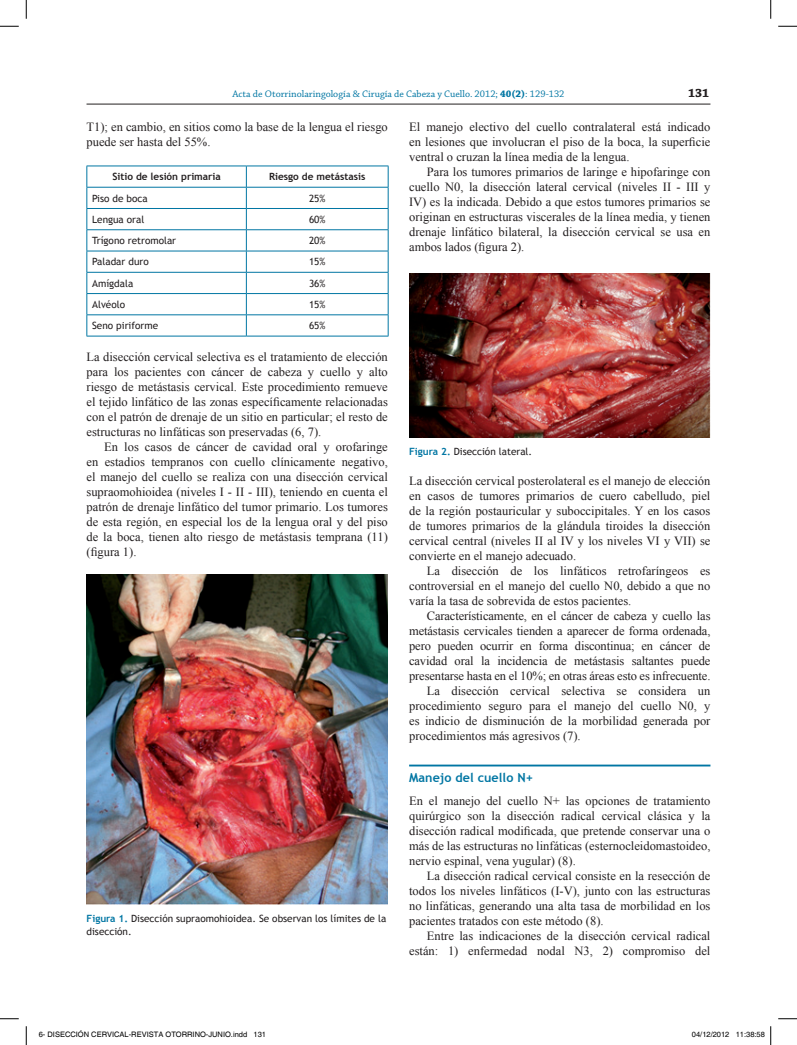
<style>
.page{position:relative;width:797px;height:1045px;background:#fff}
.page>*{position:absolute;margin:0;border:0;box-sizing:border-box;transform-origin:0 0}
.t1{font:12.5px/15px "Times New Roman";color:#231f20;text-align:justify}
.t2{font:700 12.5px "Trebuchet MS";letter-spacing:.005em;color:#0076a3}
.t3{font:700 12.5px "Chaparral Pro";color:#231f20}
.t4{font:10px/12.5px "Trebuchet MS";color:#231f20}
.t5{font:10px "Chaparral Pro";color:#0076a3}
.t6{font:700 10px "Trebuchet MS";color:#231f20}
.t7{font:7.5px "Helvetica";color:#000}
.s1{font-weight:700}
.s2{font-weight:700;color:#0076a3}
</style>
<div class="page">
<hr style="left:86px;top:104px;width:624px;height:1px;background:#231f20">
<hr style="left:246px;top:187px;width:142px;height:1px;background:#0076a3">
<hr style="left:246px;top:208px;width:142px;height:1px;background:#0076a3">
<hr style="left:246px;top:229px;width:142px;height:1px;background:#0076a3">
<hr style="left:246px;top:251px;width:142px;height:1px;background:#0076a3">
<hr style="left:246px;top:272px;width:142px;height:1px;background:#0076a3">
<hr style="left:246px;top:293px;width:142px;height:1px;background:#0076a3">
<hr style="left:246px;top:314px;width:142px;height:1px;background:#0076a3">
<hr style="left:246px;top:336px;width:142px;height:1px;background:#0076a3">
<hr style="left:86px;top:166px;width:160px;height:1px;background:#0076a3">
<hr style="left:246px;top:166px;width:142px;height:1px;background:#0076a3">
<hr style="left:86px;top:187px;width:160px;height:1px;background:#0076a3">
<hr style="left:86px;top:208px;width:160px;height:1px;background:#0076a3">
<hr style="left:86px;top:229px;width:160px;height:1px;background:#0076a3">
<hr style="left:86px;top:251px;width:160px;height:1px;background:#0076a3">
<hr style="left:86px;top:272px;width:160px;height:1px;background:#0076a3">
<hr style="left:86px;top:293px;width:160px;height:1px;background:#0076a3">
<hr style="left:86px;top:314px;width:160px;height:1px;background:#0076a3">
<svg style="left:86px;top:166px;width:1px;height:170px"></svg>
<svg style="left:246px;top:166px;width:1px;height:170px"></svg>
<svg style="left:388px;top:166px;width:1px;height:170px"></svg>
<hr style="left:86px;top:336px;width:160px;height:1px;background:#0076a3">
<img style="left:87px;top:574px;width:301px;height:330px">
<hr style="left:409px;top:764px;width:301px;height:2px;background:#0076a3">
<img style="left:409px;top:273px;width:301px;height:164px">
<svg style="left:0;top:25px;width:19px;height:2px"></svg>
<svg style="left:778px;top:25px;width:19px;height:2px"></svg>
<svg style="left:0;top:1018px;width:19px;height:1px"></svg>
<svg style="left:778px;top:1018px;width:19px;height:1px"></svg>
<svg style="left:25px;top:0;width:2px;height:19px"></svg>
<svg style="left:25px;top:1026px;width:2px;height:19px"></svg>
<svg style="left:770px;top:0;width:1px;height:19px"></svg>
<svg style="left:770px;top:1026px;width:1px;height:19px"></svg>
<p class="t5" style="left:232px;top:88px;width:333px">Acta de Otorrinolaringología &amp; Cirugía de Cabeza y Cuello. 2012; <span class="s1">40(2)</span>: 129-132</p>
<p class="t3" style="left:688px;top:85px;width:23px">131</p>
<p class="t1" style="left:86px;top:119px;width:303px">T1); en cambio, en sitios como la base de la lengua el riesgo puede ser hasta del 55%.</p>
<p class="t6" style="left:112px;top:170px;width:110px">Sitio de lesión primaria</p>
<p class="t6" style="left:269px;top:170px;width:98px">Riesgo de metástasis</p>
<p class="t4" style="left:92px;top:192px;width:57px">Piso de boca</p>
<p class="t4" style="left:309px;top:192px;width:18px">25%</p>
<p class="t4" style="left:92px;top:213px;width:54px">Lengua oral</p>
<p class="t4" style="left:309px;top:213px;width:18px">60%</p>
<p class="t4" style="left:92px;top:234px;width:85px">Trígono retromolar</p>
<p class="t4" style="left:309px;top:234px;width:18px">20%</p>
<p class="t4" style="left:92px;top:256px;width:58px">Paladar duro</p>
<p class="t4" style="left:309px;top:256px;width:18px">15%</p>
<p class="t4" style="left:92px;top:277px;width:43px">Amígdala</p>
<p class="t4" style="left:309px;top:277px;width:18px">36%</p>
<p class="t4" style="left:92px;top:298px;width:34px">Alvéolo</p>
<p class="t4" style="left:309px;top:298px;width:18px">15%</p>
<p class="t4" style="left:92px;top:319px;width:67px">Seno piriforme</p>
<p class="t4" style="left:309px;top:319px;width:18px">65%</p>
<p class="t1" style="left:86px;top:349px;width:303px">La disección cervical selectiva es el tratamiento de elección para los pacientes con cáncer de cabeza y cuello y alto riesgo de metástasis cervical. Este procedimiento remueve el tejido linfático de las zonas específicamente relacionadas con el patrón de drenaje de un sitio en particular; el resto de estructuras no linfáticas son preservadas (6, 7).</p>
<p class="t1" style="left:86px;top:439px;width:303px;text-indent:18px">En los casos de cáncer de cavidad oral y orofaringe en estadios tempranos con cuello clínicamente negativo, el manejo del cuello se realiza con una disección cervical supraomohioidea (niveles I - II - III), teniendo en cuenta el patrón de drenaje linfático del tumor primario. Los tumores de esta región, en especial los de la lengua oral y del piso de la boca, tienen alto riesgo de metástasis temprana (11) (figura 1).</p>
<p class="t1" style="left:409px;top:119px;width:303px">El manejo electivo del cuello contralateral está indicado en lesiones que involucran el piso de la boca, la superficie ventral o cruzan la línea media de la lengua.</p>
<p class="t1" style="left:409px;top:164px;width:303px;text-indent:18px">Para los tumores primarios de laringe e hipofaringe con cuello N0, la disección lateral cervical (niveles II - III y IV) es la indicada. Debido a que estos tumores primarios se originan en estructuras viscerales de la línea media, y tienen drenaje linfático bilateral, la disección cervical se usa en ambos lados (figura 2).</p>
<p class="t4" style="left:409px;top:445px;width:125px"><span class="s2">Figura 2.</span> Disección lateral.</p>
<p class="t1" style="left:409px;top:473px;width:303px">La disección cervical posterolateral es el manejo de elección en casos de tumores primarios de cuero cabelludo, piel de la región postauricular y suboccipitales. Y en los casos de tumores primarios de la glándula tiroides la disección cervical central (niveles II al IV y los niveles VI y VII) se convierte en el manejo adecuado.</p>
<p class="t1" style="left:409px;top:563px;width:303px;text-indent:18px">La disección de los linfáticos retrofaríngeos es controversial en el manejo del cuello N0, debido a que no varía la tasa de sobrevida de estos pacientes.</p>
<p class="t1" style="left:427px;top:608px;width:285px">Característicamente, en el cáncer de cabeza y cuello las</p>
<p class="t1" style="left:409px;top:623px;width:303px">metástasis cervicales tienden a aparecer de forma ordenada,</p>
<p class="t1" style="left:409px;top:638px;width:303px">pero pueden ocurrir en forma discontinua; en cáncer de</p>
<p class="t1" style="left:409px;top:653px;width:303px">cavidad oral la incidencia de metástasis saltantes puede</p>
<p class="t1" style="left:409px;top:668px;width:303px">presentarse hasta en el 10%; en otras áreas esto es infrecuente.</p>
<p class="t1" style="left:427px;top:683px;width:285px">La disección cervical selectiva se considera un</p>
<p class="t1" style="left:409px;top:698px;width:303px">procedimiento seguro para el manejo del cuello N0, y</p>
<p class="t1" style="left:409px;top:713px;width:303px">es indicio de disminución de la morbilidad generada por</p>
<p class="t1" style="left:409px;top:728px;width:173px">procedimientos más agresivos (7).</p>
<p class="t2" style="left:409px;top:770px;width:125px">Manejo del cuello N+</p>
<p class="t1" style="left:409px;top:793px;width:303px">En el manejo del cuello N+ las opciones de tratamiento quirúrgico son la disección radical cervical clásica y la disección radical modificada, que pretende conservar una o más de las estructuras no linfáticas (esternocleidomastoideo, nervio espinal, vena yugular) (8).</p>
<p class="t1" style="left:409px;top:868px;width:303px;text-indent:18px">La disección radical cervical consiste en la resección de todos los niveles linfáticos (I-V), junto con las estructuras no linfáticas, generando una alta tasa de morbilidad en los pacientes tratados con este método (8).</p>
<p class="t1" style="left:409px;top:928px;width:303px;text-align:right">Entre las indicaciones de la disección cervical radical están: 1) enfermedad nodal N3, 2) compromiso del</p>
<p class="t4" style="left:86px;top:912px;width:301px"><span class="s2">Figura 1.</span> Disección supraomohioidea. Se observan los límites de la disección.</p>
<p class="t7" style="left:39px;top:1030px;width:229px">6- DISECCIÓN CERVICAL-REVISTA OTORRINO-JUNIO.indd 131</p>
<p class="t7" style="left:692px;top:1030px;width:74px">04/12/2012 11:38:58</p>
</div>
